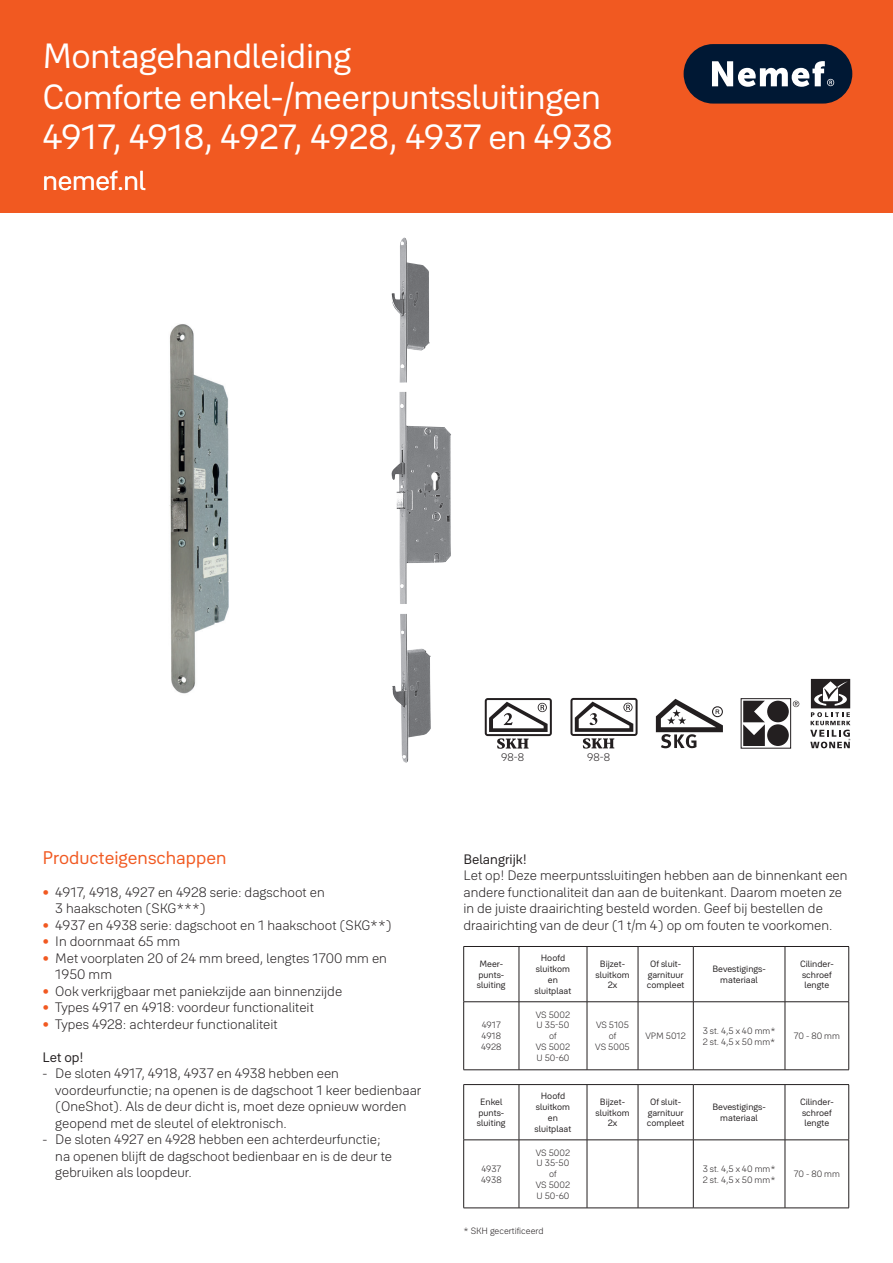
<style>
.page{position:relative;width:893px;height:1263px;background:#fff}
.page>*{position:absolute;margin:0;border:0;box-sizing:border-box;transform-origin:0 0}
.t1{font:34.5px/40.5px "Yale Solis";letter-spacing:-.01em;color:#fff}
.t2{font:27px "Yale Solis";letter-spacing:-.01em;color:#fff}
.t3{font:18px "Yale Solis";color:#f15921}
.t4{font:300 13.5px/16.5px "Yale Solis";color:#231f20}
.t5{font:13.5px "Yale Solis";color:#231f20}
.t6{font:300 10.8px "Yale Solis";color:#231f20}
.t7{font:9px/10.8px "Yale Solis";color:#231f20;text-align:center}
.t8{font:300 9px/10.8px "Yale Solis";color:#231f20;text-align:center}
.s1{color:#f15921}
</style>
<div class="page">
<div style="left:0;top:0;width:893px;height:213px;background:#f15921"></div>
<div style="left:684px;top:44px;width:168px;height:60px;background:#001834;border-radius:30px"></div>
<svg style="left:712px;top:61px;width:122px;height:26px"></svg>
<img style="left:169px;top:324px;width:60px;height:370px">
<img style="left:391px;top:238px;width:60px;height:525px">
<svg style="left:656px;top:699px;width:67px;height:49px"></svg>
<div style="left:741px;top:698px;width:50px;height:50px;border:1px solid #231f20"></div>
<svg style="left:743px;top:701px;width:22px;height:45px"></svg>
<div style="left:767px;top:701px;width:22px;height:21px;background:#231f20;border-radius:50%"></div>
<div style="left:767px;top:724px;width:22px;height:22px;background:#231f20;border-radius:50%"></div>
<svg style="left:793px;top:701px;width:6px;height:6px"></svg>
<svg style="left:810px;top:679px;width:40px;height:69px"></svg>
<svg style="left:485px;top:698px;width:67px;height:51px"></svg>
<svg style="left:570px;top:698px;width:68px;height:51px"></svg>
<hr style="left:463px;top:946px;width:56px;height:1px;background:#231f20">
<hr style="left:463px;top:947px;width:1px;height:54px;background:#231f20">
<hr style="left:519px;top:946px;width:68px;height:1px;background:#231f20">
<hr style="left:519px;top:947px;width:1px;height:54px;background:#231f20">
<hr style="left:587px;top:946px;width:51px;height:1px;background:#231f20">
<hr style="left:587px;top:947px;width:1px;height:54px;background:#231f20">
<hr style="left:638px;top:946px;width:55px;height:1px;background:#231f20">
<hr style="left:638px;top:947px;width:1px;height:54px;background:#231f20">
<hr style="left:693px;top:946px;width:92px;height:1px;background:#231f20">
<hr style="left:693px;top:947px;width:1px;height:54px;background:#231f20">
<hr style="left:785px;top:946px;width:64px;height:1px;background:#231f20">
<hr style="left:785px;top:947px;width:1px;height:54px;background:#231f20">
<hr style="left:848px;top:947px;width:1px;height:54px;background:#231f20">
<hr style="left:463px;top:1001px;width:56px;height:1px;background:#231f20">
<hr style="left:463px;top:1002px;width:1px;height:67px;background:#231f20">
<hr style="left:519px;top:1001px;width:68px;height:1px;background:#231f20">
<hr style="left:519px;top:1002px;width:1px;height:67px;background:#231f20">
<hr style="left:587px;top:1001px;width:51px;height:1px;background:#231f20">
<hr style="left:587px;top:1002px;width:1px;height:67px;background:#231f20">
<hr style="left:638px;top:1001px;width:55px;height:1px;background:#231f20">
<hr style="left:638px;top:1002px;width:1px;height:67px;background:#231f20">
<hr style="left:693px;top:1001px;width:92px;height:1px;background:#231f20">
<hr style="left:693px;top:1002px;width:1px;height:67px;background:#231f20">
<hr style="left:785px;top:1001px;width:64px;height:1px;background:#231f20">
<hr style="left:785px;top:1002px;width:1px;height:67px;background:#231f20">
<hr style="left:848px;top:1002px;width:1px;height:67px;background:#231f20">
<hr style="left:463px;top:1069px;width:56px;height:1px;background:#231f20">
<hr style="left:519px;top:1069px;width:68px;height:1px;background:#231f20">
<hr style="left:587px;top:1069px;width:51px;height:1px;background:#231f20">
<hr style="left:638px;top:1069px;width:55px;height:1px;background:#231f20">
<hr style="left:693px;top:1069px;width:92px;height:1px;background:#231f20">
<hr style="left:785px;top:1069px;width:64px;height:1px;background:#231f20">
<hr style="left:463px;top:1084px;width:56px;height:1px;background:#231f20">
<hr style="left:463px;top:1085px;width:1px;height:55px;background:#231f20">
<hr style="left:519px;top:1084px;width:68px;height:1px;background:#231f20">
<hr style="left:519px;top:1085px;width:1px;height:55px;background:#231f20">
<hr style="left:587px;top:1084px;width:51px;height:1px;background:#231f20">
<hr style="left:587px;top:1085px;width:1px;height:55px;background:#231f20">
<hr style="left:638px;top:1084px;width:55px;height:1px;background:#231f20">
<hr style="left:638px;top:1085px;width:1px;height:55px;background:#231f20">
<hr style="left:693px;top:1084px;width:92px;height:1px;background:#231f20">
<hr style="left:693px;top:1085px;width:1px;height:55px;background:#231f20">
<hr style="left:785px;top:1084px;width:64px;height:1px;background:#231f20">
<hr style="left:785px;top:1085px;width:1px;height:55px;background:#231f20">
<hr style="left:848px;top:1085px;width:1px;height:55px;background:#231f20">
<hr style="left:463px;top:1139px;width:56px;height:1px;background:#231f20">
<hr style="left:463px;top:1140px;width:1px;height:68px;background:#231f20">
<hr style="left:519px;top:1139px;width:68px;height:1px;background:#231f20">
<hr style="left:519px;top:1140px;width:1px;height:68px;background:#231f20">
<hr style="left:587px;top:1139px;width:51px;height:1px;background:#231f20">
<hr style="left:587px;top:1140px;width:1px;height:68px;background:#231f20">
<hr style="left:638px;top:1139px;width:55px;height:1px;background:#231f20">
<hr style="left:638px;top:1140px;width:1px;height:68px;background:#231f20">
<hr style="left:693px;top:1139px;width:92px;height:1px;background:#231f20">
<hr style="left:693px;top:1140px;width:1px;height:68px;background:#231f20">
<hr style="left:785px;top:1139px;width:64px;height:1px;background:#231f20">
<hr style="left:785px;top:1140px;width:1px;height:68px;background:#231f20">
<hr style="left:848px;top:1140px;width:1px;height:68px;background:#231f20">
<hr style="left:463px;top:1207px;width:56px;height:1px;background:#231f20">
<hr style="left:519px;top:1207px;width:68px;height:1px;background:#231f20">
<hr style="left:587px;top:1207px;width:51px;height:1px;background:#231f20">
<hr style="left:638px;top:1207px;width:55px;height:1px;background:#231f20">
<hr style="left:693px;top:1207px;width:92px;height:1px;background:#231f20">
<hr style="left:785px;top:1207px;width:64px;height:1px;background:#231f20">
<h1 class="t1" style="left:43px;top:36px;width:572px">Montagehandleiding<br>Comforte enkel-/meerpuntssluitingen<br>4917, 4918, 4927, 4928, 4937 en 4938</h1>
<h2 class="t2" style="left:43px;top:165px;width:105px">nemef.nl</h2>
<h3 class="t3" style="left:43px;top:847px;width:185px">Producteigenschappen</h3>
<p class="t4" style="left:55px;top:884px;width:271px;text-indent:-13px"><span class="s1">•</span> 4917, 4918, 4927 en 4928 serie: dagschoot en<br>3 haakschoten (SKG***)</p>
<p class="t4" style="left:43px;top:917px;width:351px"><span class="s1">•</span> 4937 en 4938 serie: dagschoot en 1 haakschoot (SKG**)</p>
<p class="t4" style="left:43px;top:933px;width:139px"><span class="s1">•</span> In doornmaat 65 mm</p>
<p class="t4" style="left:55px;top:950px;width:333px;text-indent:-13px"><span class="s1">•</span> Met voorplaten 20 of 24 mm breed, lengtes 1700 mm en<br>1950 mm</p>
<p class="t4" style="left:43px;top:983px;width:301px"><span class="s1">•</span> Ook verkrijgbaar met paniekzijde aan binnenzijde</p>
<p class="t4" style="left:43px;top:999px;width:273px"><span class="s1">•</span> Types 4917 en 4918: voordeur functionaliteit</p>
<p class="t4" style="left:43px;top:1016px;width:237px"><span class="s1">•</span> Types 4928: achterdeur functionaliteit</p>
<p class="t5" style="left:43px;top:1049px;width:43px">Let op!</p>
<p class="t4" style="left:55px;top:1065px;width:368px;text-indent:-13px">- De sloten 4917, 4918, 4937 en 4938 hebben een voordeurfunctie; na openen is de dagschoot 1 keer bedienbaar (OneShot). Als de deur dicht is, moet deze opnieuw worden geopend met de sleutel of elektronisch.</p>
<p class="t4" style="left:55px;top:1131px;width:338px;text-indent:-13px">- De sloten 4927 en 4928 hebben een achterdeurfunctie; na openen blijft de dagschoot bedienbaar en is de deur te gebruiken als loopdeur.</p>
<p class="t6" style="left:501px;top:751px;width:24px">98-8</p>
<p class="t6" style="left:587px;top:751px;width:24px">98-8</p>
<p class="t5" style="left:463px;top:851px;width:65px">Belangrijk!</p>
<p class="t4" style="left:463px;top:867px;width:386px">Let op! Deze meerpuntssluitingen hebben aan de binnenkant een andere functionaliteit dan aan de buitenkant. Daarom moeten ze in de juiste draairichting besteld worden. Geef bij bestellen de draairichting van de deur (1 t/m 4) op om fouten te voorkomen.</p>
<p class="t7" style="left:477px;top:958px;width:30px;text-align:left">Meer&shy;punts&shy;sluiting</p>
<p class="t7" style="left:535px;top:953px;width:38px">Hoofd sluitkom en sluitplaat</p>
<p class="t7" style="left:595px;top:958px;width:36px">Bijzet&shy;sluitkom<br>2x</p>
<p class="t7" style="left:647px;top:958px;width:39px">Of sluit&shy;garnituur compleet</p>
<p class="t7" style="left:712px;top:963px;width:55px">Bevestigings&shy;materiaal</p>
<p class="t7" style="left:800px;top:958px;width:35px;text-align:left">Cilinder&shy;schroef lengte</p>
<p class="t8" style="left:481px;top:1020px;width:22px;text-align:justify">4917<br>4918<br>4928</p>
<p class="t8" style="left:536px;top:1009px;width:36px">VS 5002<br>U 35-50 of<br>VS 5002<br>U 50-60</p>
<p class="t8" style="left:595px;top:1020px;width:36px">VS 5105 of<br>VS 5005</p>
<p class="t8" style="left:645px;top:1030px;width:42px">VPM 5012</p>
<p class="t8" style="left:703px;top:1025px;width:74px;text-align:left">3 st. 4,5 x 40 mm*<br>2 st. 4,5 x 50 mm*</p>
<p class="t8" style="left:794px;top:1030px;width:47px">70 - 80 mm</p>
<p class="t7" style="left:477px;top:1096px;width:30px">Enkel punts&shy;sluiting</p>
<p class="t7" style="left:535px;top:1091px;width:38px">Hoofd sluitkom en sluitplaat</p>
<p class="t7" style="left:595px;top:1096px;width:36px">Bijzet&shy;sluitkom<br>2x</p>
<p class="t7" style="left:647px;top:1096px;width:39px">Of sluit&shy;garnituur compleet</p>
<p class="t7" style="left:712px;top:1101px;width:55px">Bevestigings&shy;materiaal</p>
<p class="t7" style="left:800px;top:1096px;width:35px;text-align:left">Cilinder&shy;schroef lengte</p>
<p class="t8" style="left:481px;top:1163px;width:22px;text-align:left">4937<br>4938</p>
<p class="t8" style="left:536px;top:1147px;width:36px">VS 5002<br>U 35-50 of<br>VS 5002<br>U 50-60</p>
<p class="t8" style="left:703px;top:1163px;width:74px;text-align:left">3 st. 4,5 x 40 mm*<br>2 st. 4,5 x 50 mm*</p>
<p class="t8" style="left:794px;top:1168px;width:47px">70 - 80 mm</p>
<p class="t8" style="left:463px;top:1225px;width:82px">* SKH gecertificeerd</p>
</div>
